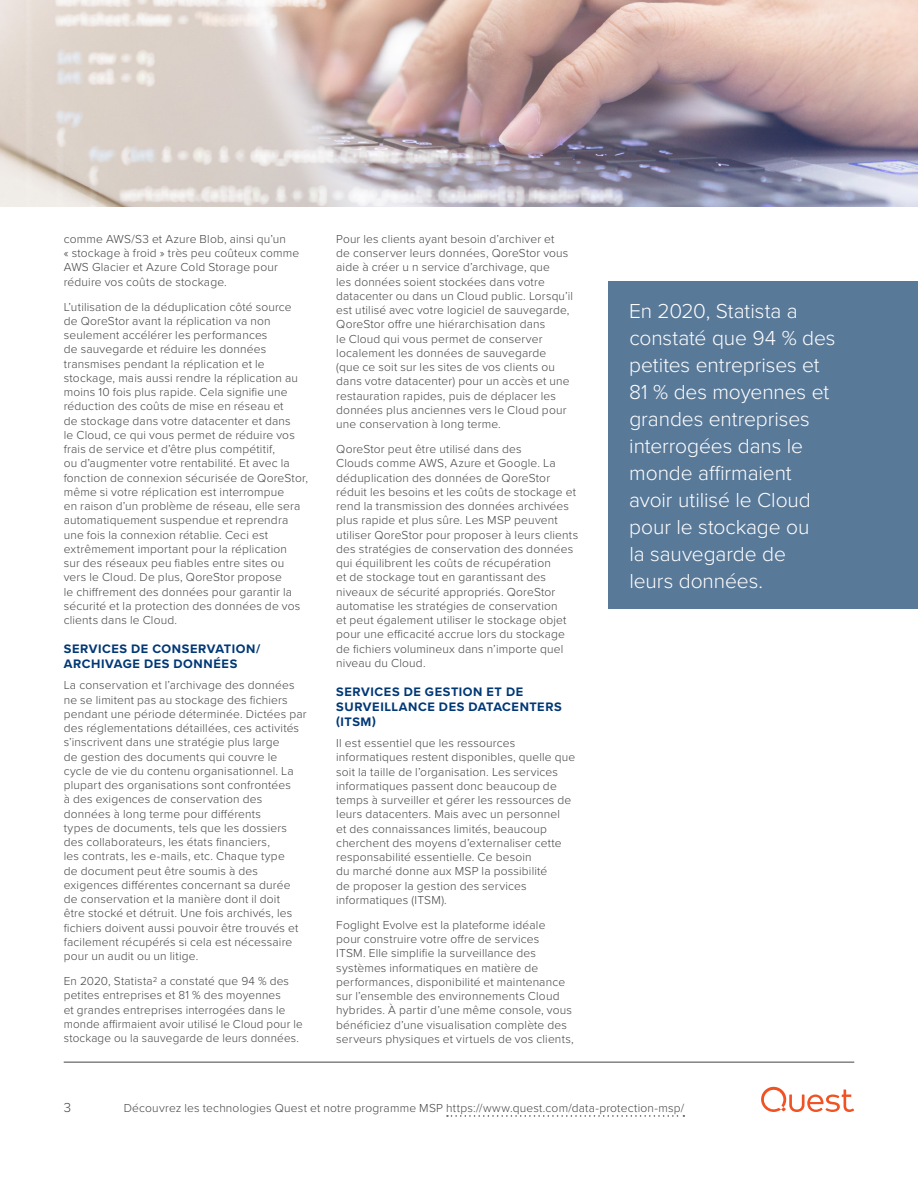
<style>
.page{position:relative;width:918px;height:1188px;background:#fff}
.page>*{position:absolute;margin:0;border:0;box-sizing:border-box;transform-origin:0 0}
.t1{font:300 21px/27px "Proxima Nova";letter-spacing:-.005em;color:#fff}
.t2{font:300 13.5px "Proxima Nova";color:#444}
.Section_Heading_1{font:700 12.75px/15px "Proxima Nova";letter-spacing:.045em;color:#003876}
.Body{font:300 12px/14.2px "Proxima Nova";letter-spacing:.015em;color:#444}
</style>
<div class="page">
<hr style="left:64px;top:1062px;width:790px;height:1px;background:#444">
<svg style="left:761px;top:1087px;width:93px;height:25px"></svg>
<svg style="left:447px;top:1115px;width:237px;height:2px"></svg>
<div style="left:609px;top:281px;width:309px;height:327px;background:#597999"></div>
<img style="left:0;top:0;width:918px;height:206px">
<p class="Body" style="left:64px;top:231px;width:237px">comme AWS/S3 et Azure Blob, ainsi qu’un<br>« stockage à froid » très peu coûteux comme AWS Glacier et Azure Cold Storage pour réduire vos coûts de stockage.</p>
<p class="Body" style="left:64px;top:299px;width:246px">L’utilisation de la déduplication côté source de QoreStor avant la réplication va non seulement accélérer les performances<br>de sauvegarde et réduire les données transmises pendant la réplication et le stockage, mais aussi rendre la réplication au moins 10 fois plus rapide. Cela signifie une réduction des coûts de mise en réseau et<br>de stockage dans votre datacenter et dans<br>le Cloud, ce qui vous permet de réduire vos frais de service et d’être plus compétitif,<br>ou d’augmenter votre rentabilité. Et avec la fonction de connexion sécurisée de QoreStor, même si votre réplication est interrompue<br>en raison d’un problème de réseau, elle sera automatiquement suspendue et reprendra une fois la connexion rétablie. Ceci est extrêmement important pour la réplication<br>sur des réseaux peu fiables entre sites ou vers le Cloud. De plus, QoreStor propose<br>le chiffrement des données pour garantir la sécurité et la protection des données de vos clients dans le Cloud.</p>
<p class="Section_Heading_1" style="left:64px;top:641px;width:198px">SERVICES DE CONSERVATION/<br>ARCHIVAGE DES DONNÉES</p>
<p class="Body" style="left:64px;top:678px;width:245px">La conservation et l’archivage des données ne se limitent pas au stockage des fichiers pendant une période déterminée. Dictées par des réglementations détaillées, ces activités s’inscrivent dans une stratégie plus large<br>de gestion des documents qui couvre le cycle de vie du contenu organisationnel. La plupart des organisations sont confrontées<br>à des exigences de conservation des données à long terme pour différents<br>types de documents, tels que les dossiers des collaborateurs, les états financiers,<br>les contrats, les e-mails, etc. Chaque type<br>de document peut être soumis à des exigences différentes concernant sa durée de conservation et la manière dont il doit<br>être stocké et détruit. Une fois archivés, les fichiers doivent aussi pouvoir être trouvés et facilement récupérés si cela est nécessaire pour un audit ou un litige.</p>
<p class="Body" style="left:64px;top:974px;width:240px">En 2020, Statista2 a constaté que 94 % des petites entreprises et 81 % des moyennes<br>et grandes entreprises interrogées dans le monde affirmaient avoir utilisé le Cloud pour le stockage ou la sauvegarde de leurs données.</p>
<p class="Body" style="left:336px;top:231px;width:238px">Pour les clients ayant besoin d’archiver et<br>de conserver leurs données, QoreStor vous aide à créer u n service d’archivage, que<br>les données soient stockées dans votre datacenter ou dans un Cloud public. Lorsqu’il est utilisé avec votre logiciel de sauvegarde, QoreStor offre une hiérarchisation dans<br>le Cloud qui vous permet de conserver localement les données de sauvegarde<br>(que ce soit sur les sites de vos clients ou dans votre datacenter) pour un accès et une restauration rapides, puis de déplacer les données plus anciennes vers le Cloud pour une conservation à long terme.</p>
<p class="Body" style="left:336px;top:441px;width:243px">QoreStor peut être utilisé dans des<br>Clouds comme AWS, Azure et Google. La déduplication des données de QoreStor réduit les besoins et les coûts de stockage et rend la transmission des données archivées plus rapide et plus sûre. Les MSP peuvent utiliser QoreStor pour proposer à leurs clients des stratégies de conservation des données qui équilibrent les coûts de récupération<br>et de stockage tout en garantissant des niveaux de sécurité appropriés. QoreStor automatise les stratégies de conservation<br>et peut également utiliser le stockage objet pour une efficacité accrue lors du stockage de fichiers volumineux dans n’importe quel niveau du Cloud.</p>
<p class="Section_Heading_1" style="left:336px;top:684px;width:227px">SERVICES DE GESTION ET DE<br>SURVEILLANCE DES DATACENTERS (ITSM)</p>
<p class="Body" style="left:336px;top:735px;width:241px">Il est essentiel que les ressources informatiques restent disponibles, quelle que soit la taille de l’organisation. Les services informatiques passent donc beaucoup de temps à surveiller et gérer les ressources de leurs datacenters. Mais avec un personnel<br>et des connaissances limités, beaucoup cherchent des moyens d’externaliser cette responsabilité essentielle. Ce besoin<br>du marché donne aux MSP la possibilité<br>de proposer la gestion des services informatiques (ITSM).</p>
<p class="Body" style="left:336px;top:917px;width:239px">Foglight Evolve est la plateforme idéale<br>pour construire votre offre de services<br>ITSM. Elle simplifie la surveillance des systèmes informatiques en matière de performances, disponibilité et maintenance sur l’ensemble des environnements Cloud hybrides. À partir d’une même console, vous bénéficiez d’une visualisation complète des serveurs physiques et virtuels de vos clients,</p>
<p class="t1" style="left:629px;top:297px;width:208px">En 2020, Statista a constaté que 94 % des petites entreprises et<br>81 % des moyennes et grandes entreprises interrogées dans le monde affirmaient avoir utilisé le Cloud pour le stockage ou<br>la sauvegarde de<br>leurs données.</p>
<p class="t2" style="left:64px;top:1098px;width:9px">3</p>
<p class="Body" style="left:124px;top:1101px;width:562px">Découvrez les technologies Quest et notre programme MSP https://www.quest.com/data-protection-msp/</p>
</div>
